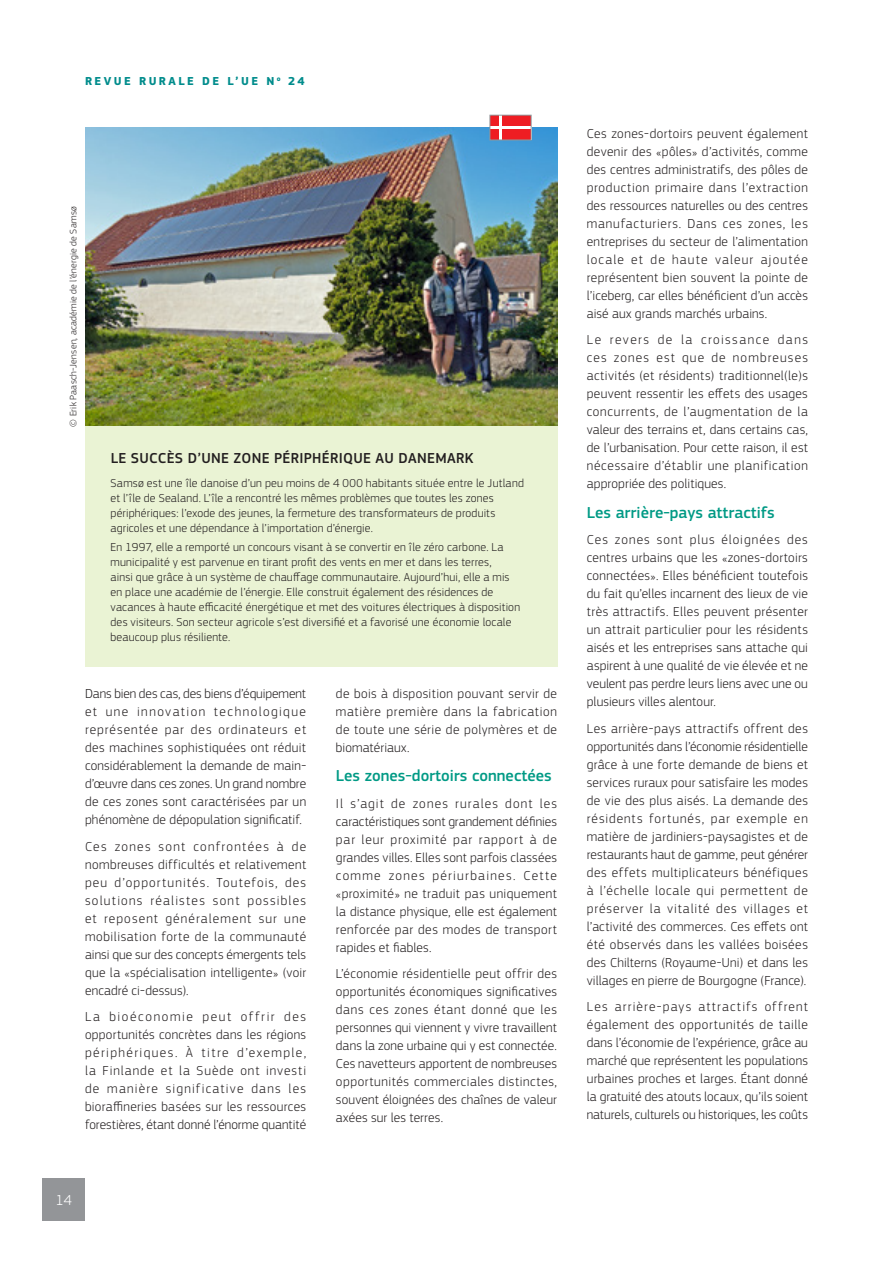
<style>
.page{position:relative;width:893px;height:1263px;background:#fff}
.page>*{position:absolute;margin:0;border:0;box-sizing:border-box;transform-origin:0 0}
._3_TItre_3{font:500 16.5px "EC Square Sans Pro";color:#009a85}
.Box_-_Titre{font:500 15px "EC Square Sans Pro";letter-spacing:.02em;color:#231f20}
.t1{font:300 15px "EC Square Sans Pro";color:#fff}
._0_Body{font:300 13.5px/18px "EC Square Sans Pro";letter-spacing:.015em;color:#231f20;text-align:justify}
.Box_-_Body_noir{font:300 12px/15px "EC Square Sans Pro";letter-spacing:.015em;color:#231f20}
.t2{font:700 12px "EC Square Sans Pro";letter-spacing:.2em;color:#008c8c}
._8___photo{font:300 9.75px "EC Square Sans Pro";letter-spacing:.025em;color:#231f20}
</style>
<div class="page">
<img style="left:85px;top:128px;width:472px;height:298px">
<div style="left:85px;top:426px;width:472px;height:241px;background:#eaf3d4"></div>
<div style="left:490px;top:115px;width:41px;height:25px;background:#fff"></div>
<div style="left:502px;top:115px;width:29px;height:11px;background:#ee1d23"></div>
<div style="left:502px;top:129px;width:29px;height:11px;background:#ee1d23"></div>
<div style="left:490px;top:129px;width:9px;height:11px;background:#ee1d23"></div>
<div style="left:490px;top:115px;width:9px;height:11px;background:#ee1d23"></div>
<div style="left:490px;top:115px;width:41px;height:25px;border:1px solid #939598"></div>
<div style="left:43px;top:1178px;width:42px;height:42px;background:#939598"></div>
<p class="t2" style="left:85px;top:74px;width:221px">REVUE RURALE DE L’UE N <sup>o</sup> 24</p>
<p class="_8___photo" style="left:68px;top:426px;width:222px;rotate:-90deg">© Erik Paasch-Jensen, académie de l’énergie de Samsø</p>
<p class="Box_-_Titre" style="left:111px;top:450px;width:364px">LE SUCCÈS D’UNE ZONE PÉRIPHÉRIQUE AU DANEMARK</p>
<p class="Box_-_Body_noir" style="left:111px;top:475px;width:415px">Samsø est une île danoise d’un peu moins de 4 000 habitants située entre le Jutland et l’île de Sealand. L’île a rencontré les mêmes problèmes que toutes les zones périphériques: l’exode des jeunes, la fermeture des transformateurs de produits agricoles et une dépendance à l’importation d’énergie.</p>
<p class="Box_-_Body_noir" style="left:111px;top:539px;width:411px">En 1997, elle a remporté un concours visant à se convertir en île zéro carbone. La municipalité y est parvenue en tirant profit des vents en mer et dans les terres,<br>ainsi que grâce à un système de chauffage communautaire. Aujourd’hui, elle a mis en place une académie de l’énergie. Elle construit également des résidences de vacances à haute efficacité énergétique et met des voitures électriques à disposition des visiteurs. Son secteur agricole s’est diversifié et a favorisé une économie locale beaucoup plus résiliente.</p>
<p class="_0_Body" style="left:85px;top:684px;width:223px">Dans bien des cas, des biens d’équipement et une innovation technologique représentée par des ordinateurs et des machines sophistiquées ont réduit considérablement la demande de main&shy;d’œuvre dans ces zones. Un grand nombre de ces zones sont caractérisées par un phénomène de dépopulation significatif.</p>
<p class="_0_Body" style="left:85px;top:837px;width:223px">Ces zones sont confrontées à de nombreuses difficultés et relativement peu d’opportunités. Toutefois, des solutions réalistes sont possibles et reposent généralement sur une mobilisation forte de la communauté ainsi que sur des concepts émergents tels que la «spécialisation intelligente» (voir encadré ci-dessus).</p>
<p class="_0_Body" style="left:85px;top:1007px;width:223px">La bioéconomie peut offrir des opportunités concrètes dans les régions périphériques. À titre d’exemple, la Finlande et la Suède ont investi de manière significative dans les bioraffineries basées sur les ressources forestières, étant donné l’énorme quantité</p>
<p class="t1" style="left:56px;top:1191px;width:18px">14</p>
<p class="_0_Body" style="left:336px;top:684px;width:223px">de bois à disposition pouvant servir de matière première dans la fabrication de toute une série de polymères et de biomatériaux.</p>
<p class="_3_TItre_3" style="left:336px;top:766px;width:217px">Les zones-dortoirs connectées</p>
<p class="_0_Body" style="left:336px;top:794px;width:223px">Il s’agit de zones rurales dont les caractéristiques sont grandement définies par leur proximité par rapport à de grandes villes. Elles sont parfois classées comme zones périurbaines. Cette «proximité» ne traduit pas uniquement la distance physique, elle est également renforcée par des modes de transport rapides et fiables.</p>
<p class="_0_Body" style="left:336px;top:965px;width:223px">L’économie résidentielle peut offrir des opportunités économiques significatives dans ces zones étant donné que les personnes qui viennent y vivre travaillent dans la zone urbaine qui y est connectée.<br>Ces navetteurs apportent de nombreuses opportunités commerciales distinctes, souvent éloignées des chaînes de valeur axées sur les terres.</p>
<p class="_0_Body" style="left:587px;top:124px;width:223px">Ces zones-dortoirs peuvent également devenir des «pôles» d’activités, comme des centres administratifs, des pôles de production primaire dans l’extraction des ressources naturelles ou des centres manufacturiers. Dans ces zones, les entreprises du secteur de l’alimentation locale et de haute valeur ajoutée représentent bien souvent la pointe de l’iceberg, car elles bénéficient d’un accès aisé aux grands marchés urbains.</p>
<p class="_0_Body" style="left:587px;top:331px;width:223px">Le revers de la croissance dans ces zones est que de nombreuses activités (et résidents) traditionnel(le)s peuvent ressentir les effets des usages concurrents, de l’augmentation de la valeur des terrains et, dans certains cas, de l’urbanisation. Pour cette raison, il est nécessaire d’établir une planification appropriée des politiques.</p>
<p class="_3_TItre_3" style="left:587px;top:502px;width:190px">Les arrière-pays attractifs</p>
<p class="_0_Body" style="left:587px;top:530px;width:223px">Ces zones sont plus éloignées des centres urbains que les «zones-dortoirs connectées». Elles bénéficient toutefois du fait qu’elles incarnent des lieux de vie très attractifs. Elles peuvent présenter un attrait particulier pour les résidents aisés et les entreprises sans attache qui aspirent à une qualité de vie élevée et ne veulent pas perdre leurs liens avec une ou plusieurs villes alentour.</p>
<p class="_0_Body" style="left:587px;top:719px;width:223px">Les arrière-pays attractifs offrent des opportunités dans l’économie résidentielle grâce à une forte demande de biens et services ruraux pour satisfaire les modes de vie des plus aisés. La demande des résidents fortunés, par exemple en matière de jardiniers-paysagistes et de restaurants haut de gamme, peut générer des effets multiplicateurs bénéfiques à l’échelle locale qui permettent de préserver la vitalité des villages et l’activité des commerces. Ces effets ont été observés dans les vallées boisées des Chilterns (Royaume-Uni) et dans les villages en pierre de Bourgogne (France).</p>
<p class="_0_Body" style="left:587px;top:997px;width:223px">Les arrière-pays attractifs offrent également des opportunités de taille dans l’économie de l’expérience, grâce au marché que représentent les populations urbaines proches et larges. Étant donné la gratuité des atouts locaux, qu’ils soient naturels, culturels ou historiques, les coûts</p>
</div>
